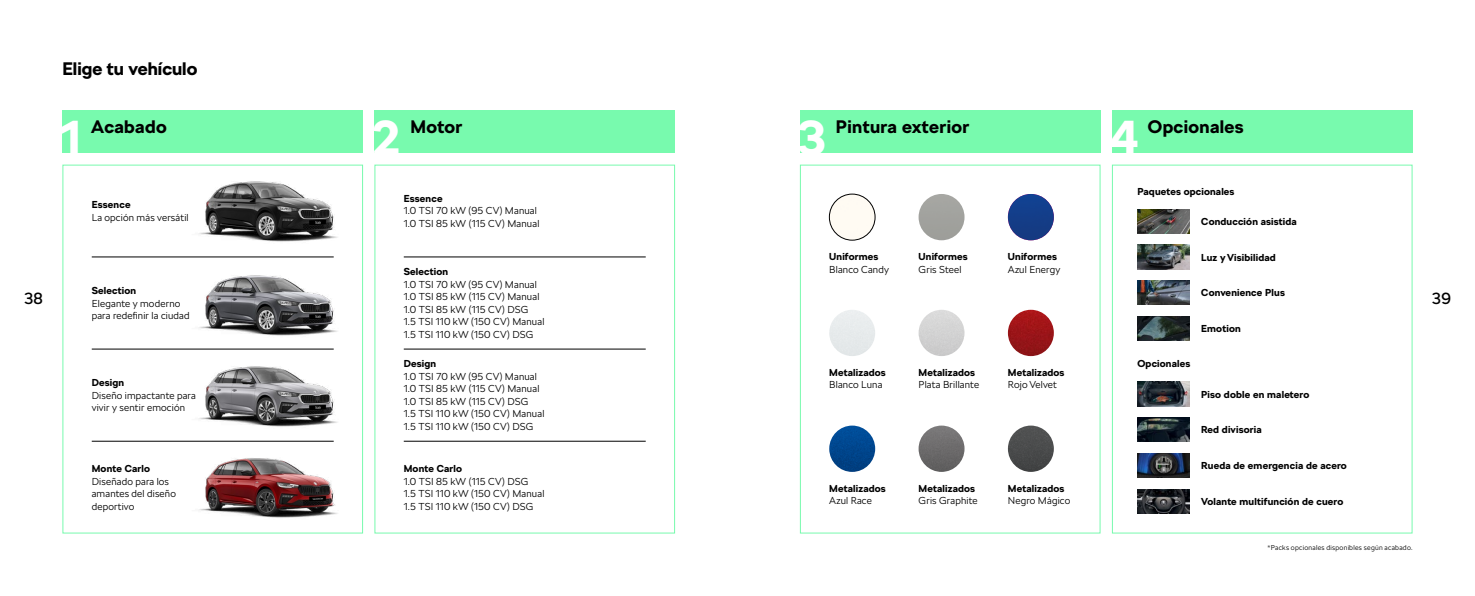
<style>
.page{position:relative;width:1475px;height:596px;background:#fff}
.page>*{position:absolute;margin:0;border:0;box-sizing:border-box;transform-origin:0 0}
.t1{font:700 48.6px "SKODA Next";color:#fff}
.t2{font:700 18px "SKODA Next";letter-spacing:.02em;color:#000}
.t3{font:700 18px "SKODA Next";color:#000}
.t4{font:16px "SKODA Next";color:#000}
.t5{font:300 10px/12.5px "SKODA Next";letter-spacing:.02em;color:#000}
.t6{font:700 10px "SKODA Next";letter-spacing:.015em;color:#000}
.t7{font:300 7px "SKODA Next";letter-spacing:.035em;color:#000}
</style>
<div class="page">
<img style="left:1137px;top:381px;width:52px;height:25px">
<img style="left:1137px;top:209px;width:52px;height:24px">
<img style="left:1137px;top:417px;width:52px;height:24px">
<img style="left:1137px;top:245px;width:52px;height:24px">
<img style="left:1137px;top:453px;width:52px;height:24px">
<img style="left:1137px;top:280px;width:52px;height:25px">
<img style="left:1137px;top:489px;width:52px;height:24px">
<img style="left:1137px;top:316px;width:52px;height:24px">
<div style="left:829px;top:194px;width:45px;height:46px;background:#fffbf3;border-radius:23px"></div>
<div style="left:829px;top:194px;width:46px;height:46px;border:1px solid #000;border-radius:50%"></div>
<div style="left:918px;top:194px;width:46px;height:46px;background:#a2a29e;border-radius:23px"></div>
<img style="left:1007px;top:194px;width:46px;height:46px;border-radius:23px">
<div style="left:829px;top:309px;width:46px;height:47px;background:#e7ebec;border-radius:23px"></div>
<img style="left:918px;top:309px;width:46px;height:47px;border-radius:23px">
<img style="left:1007px;top:309px;width:46px;height:47px;border-radius:23px">
<img style="left:829px;top:425px;width:46px;height:46px;border-radius:23px">
<img style="left:918px;top:425px;width:46px;height:46px;border-radius:23px">
<img style="left:1007px;top:425px;width:46px;height:46px;border-radius:23px">
<div style="left:62px;top:111px;width:301px;height:42px;background:#78faae"></div>
<div style="left:374px;top:111px;width:301px;height:42px;background:#78faae"></div>
<div style="left:799px;top:111px;width:301px;height:42px;background:#78faae"></div>
<div style="left:1111px;top:111px;width:301px;height:42px;background:#78faae"></div>
<div style="left:1111px;top:164px;width:301px;height:369px;border:1px solid #78faae"></div>
<hr style="left:92px;top:256px;width:241px;height:1px;background:#000">
<hr style="left:404px;top:256px;width:241px;height:1px;background:#000">
<hr style="left:92px;top:348px;width:241px;height:1px;background:#000">
<hr style="left:404px;top:348px;width:241px;height:1px;background:#000">
<hr style="left:92px;top:440px;width:241px;height:1px;background:#000">
<hr style="left:404px;top:440px;width:241px;height:1px;background:#000">
<img style="left:162px;top:164px;width:215px;height:72px">
<img style="left:162px;top:236px;width:214px;height:90px">
<img style="left:162px;top:326px;width:214px;height:92px">
<img style="left:162px;top:418px;width:215px;height:116px">
<div style="left:799px;top:164px;width:301px;height:369px;border:1px solid #78faae"></div>
<h2 class="t3" style="left:62px;top:58px;width:136px">Elige tu vehículo</h2>
<h1 class="t1" style="left:60px;top:108px;width:22px">1</h1>
<h1 class="t1" style="left:372px;top:108px;width:30px">2</h1>
<h1 class="t1" style="left:796px;top:108px;width:30px">3</h1>
<h1 class="t1" style="left:1108px;top:108px;width:30px">4</h1>
<h2 class="t2" style="left:91px;top:116px;width:77px">Acabado</h2>
<h2 class="t2" style="left:410px;top:116px;width:53px">Motor</h2>
<h2 class="t2" style="left:835px;top:116px;width:135px">Pintura exterior</h2>
<h2 class="t2" style="left:1147px;top:116px;width:97px">Opcionales</h2>
<p class="t6" style="left:92px;top:198px;width:40px">Essence</p>
<p class="t5" style="left:92px;top:211px;width:98px">La opción más versátil</p>
<p class="t6" style="left:404px;top:192px;width:40px">Essence</p>
<p class="t5" style="left:404px;top:204px;width:137px">1.0 TSI 70 kW (95 CV) Manual<br>1.0 TSI 85 kW (115 CV) Manual</p>
<p class="t6" style="left:1137px;top:185px;width:98px">Paquetes opcionales</p>
<p class="t6" style="left:1200px;top:215px;width:97px">Conducción asistida</p>
<p class="t6" style="left:829px;top:250px;width:51px">Uniformes</p>
<p class="t5" style="left:829px;top:263px;width:61px">Blanco Candy</p>
<p class="t6" style="left:918px;top:250px;width:51px">Uniformes</p>
<p class="t5" style="left:918px;top:263px;width:45px">Gris Steel</p>
<p class="t6" style="left:1007px;top:250px;width:51px">Uniformes</p>
<p class="t5" style="left:1007px;top:263px;width:54px">Azul Energy</p>
<p class="t6" style="left:1200px;top:251px;width:76px">Luz y Visibilidad</p>
<p class="t6" style="left:404px;top:265px;width:46px">Selection</p>
<p class="t5" style="left:404px;top:278px;width:142px">1.0 TSI 70 kW (95 CV) Manual<br>1.0 TSI 85 kW (115 CV) Manual<br>1.0 TSI 85 kW (115 CV) DSG<br>1.5 TSI 110 kW (150 CV) Manual<br>1.5 TSI 110 kW (150 CV) DSG</p>
<p class="t6" style="left:92px;top:284px;width:46px">Selection</p>
<p class="t5" style="left:92px;top:297px;width:99px">Elegante y moderno para redefinir la ciudad</p>
<p class="t6" style="left:1200px;top:286px;width:85px">Convenience Plus</p>
<h3 class="t4" style="left:24px;top:288px;width:20px">38</h3>
<h3 class="t4" style="left:1431px;top:288px;width:21px">39</h3>
<p class="t6" style="left:1200px;top:322px;width:41px">Emotion</p>
<p class="t6" style="left:92px;top:376px;width:34px">Design</p>
<p class="t5" style="left:92px;top:389px;width:105px">Diseño impactante para vivir y sentir emoción</p>
<p class="t6" style="left:92px;top:462px;width:60px">Monte Carlo</p>
<p class="t5" style="left:92px;top:474px;width:86px">Diseñado para los amantes del diseño deportivo</p>
<p class="t6" style="left:404px;top:357px;width:34px">Design</p>
<p class="t5" style="left:404px;top:370px;width:142px">1.0 TSI 70 kW (95 CV) Manual<br>1.0 TSI 85 kW (115 CV) Manual<br>1.0 TSI 85 kW (115 CV) DSG<br>1.5 TSI 110 kW (150 CV) Manual<br>1.5 TSI 110 kW (150 CV) DSG</p>
<p class="t6" style="left:404px;top:462px;width:60px">Monte Carlo</p>
<p class="t5" style="left:404px;top:474px;width:142px">1.0 TSI 85 kW (115 CV) DSG<br>1.5 TSI 110 kW (150 CV) Manual<br>1.5 TSI 110 kW (150 CV) DSG</p>
<p class="t6" style="left:829px;top:366px;width:58px">Metalizados</p>
<p class="t5" style="left:829px;top:378px;width:55px">Blanco Luna</p>
<p class="t6" style="left:918px;top:366px;width:58px">Metalizados</p>
<p class="t5" style="left:918px;top:378px;width:62px">Plata Brillante</p>
<p class="t6" style="left:1007px;top:366px;width:58px">Metalizados</p>
<p class="t5" style="left:1007px;top:378px;width:50px">Rojo Velvet</p>
<p class="t6" style="left:829px;top:482px;width:58px">Metalizados</p>
<p class="t5" style="left:829px;top:494px;width:44px">Azul Race</p>
<p class="t6" style="left:918px;top:482px;width:58px">Metalizados</p>
<p class="t5" style="left:918px;top:494px;width:60px">Gris Graphite</p>
<p class="t6" style="left:1007px;top:482px;width:58px">Metalizados</p>
<p class="t5" style="left:1007px;top:494px;width:64px">Negro Mágico</p>
<p class="t6" style="left:1137px;top:357px;width:54px">Opcionales</p>
<p class="t6" style="left:1200px;top:388px;width:109px">Piso doble en maletero</p>
<p class="t6" style="left:1200px;top:423px;width:62px">Red divisoria</p>
<p class="t6" style="left:1200px;top:459px;width:147px">Rueda de emergencia de acero</p>
<p class="t6" style="left:1200px;top:495px;width:143px">Volante multifunción de cuero</p>
<p class="t7" style="left:1267px;top:543px;width:146px">*Packs opcionales disponibles según acabado.</p>
</div>
